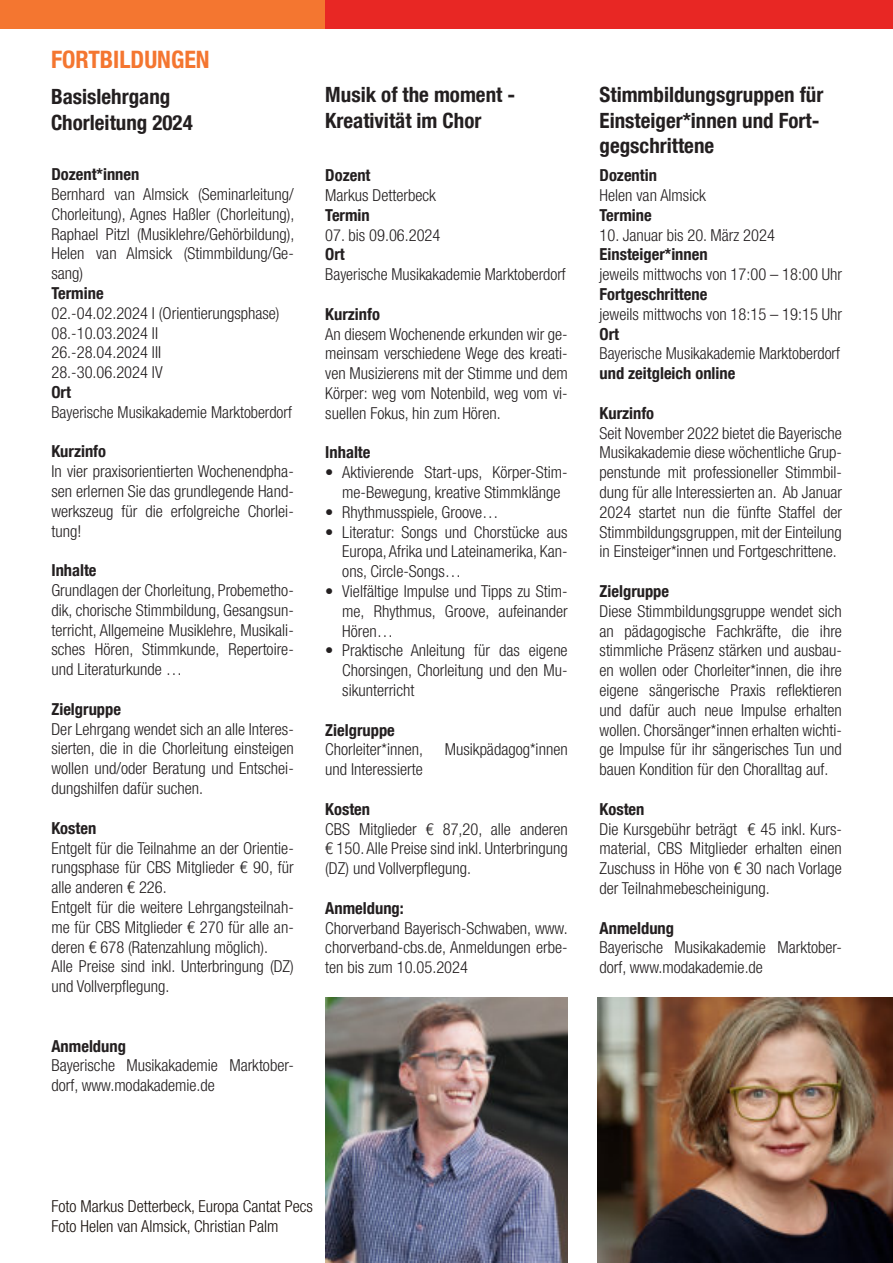
<style>
.page{position:relative;width:893px;height:1263px;background:#fff}
.page>*{position:absolute;margin:0;border:0;box-sizing:border-box;transform-origin:0 0}
.t1{font:700 condensed 24px "Helvetica Neue LT Com";color:#f47630}
.t2{font:700 condensed 21px/25.2px "Helvetica Neue LT Com";color:#231f20}
.t3{font:300 condensed 16.5px/19.8px "Helvetica Neue LT Com";color:#231f20;text-align:justify}
.t4{font:700 condensed 16.5px "Helvetica Neue LT Com";color:#231f20}
.t5{font:300 condensed 16.5px/20.7px "Helvetica Neue LT Com";color:#19110d}
</style>
<div class="page">
<div style="left:0;top:0;width:325px;height:29px;background:#f47630"></div>
<div style="left:325px;top:0;width:568px;height:29px;background:#e82724"></div>
<img style="left:325px;top:997px;width:243px;height:266px">
<img style="left:598px;top:997px;width:295px;height:266px">
<h1 class="t1" style="left:51px;top:51px;width:160px">FORTBILDUNGEN</h1>
<p class="t2" style="left:51px;top:87px;width:143px">Basislehrgang<br>Chorleitung 2024</p>
<p class="t2" style="left:325px;top:85px;width:191px">Musik of the moment -<br>Kreativität im Chor</p>
<p class="t2" style="left:600px;top:85px;width:225px">Stimmbildungsgruppen für<br>Einsteiger*innen und Fort&shy;gegschrittene</p>
<p class="t4" style="left:51px;top:168px;width:89px">Dozent*innen</p>
<p class="t3" style="left:51px;top:187px;width:244px">Bernhard van Almsick (Seminarleitung/ Chorleitung), Agnes Haßler (Chorleitung), Raphael Pitzl (Musiklehre/Gehörbildung), Helen van Almsick (Stimmbildung/Ge&shy;sang)</p>
<p class="t4" style="left:51px;top:287px;width:54px">Termine</p>
<p class="t3" style="left:51px;top:305px;width:230px;text-align:left">02.-04.02.2024 I (Orientierungsphase)<br>08.-10.03.2024 II<br>26.-28.04.2024 III<br>28.-30.06.2024 IV</p>
<p class="t4" style="left:51px;top:386px;width:21px">Ort</p>
<p class="t3" style="left:51px;top:404px;width:242px">Bayerische Musikakademie Marktoberdorf</p>
<p class="t4" style="left:51px;top:446px;width:56px">Kurzinfo</p>
<p class="t3" style="left:51px;top:464px;width:244px">In vier praxisorientierten Wochenendpha&shy;sen erlernen Sie das grundlegende Hand&shy;werkszeug für die erfolgreiche Chorlei&shy;tung!</p>
<p class="t4" style="left:51px;top:564px;width:47px">Inhalte</p>
<p class="t3" style="left:51px;top:583px;width:244px">Grundlagen der Chorleitung, Probemetho&shy;dik, chorische Stimmbildung, Gesangsun&shy;terricht, Allgemeine Musiklehre, Musikali&shy;sches Hören, Stimmkunde, Repertoire&shy;und Literaturkunde …</p>
<p class="t4" style="left:51px;top:703px;width:71px">Zielgruppe</p>
<p class="t3" style="left:51px;top:721px;width:244px">Der Lehrgang wendet sich an alle Interes&shy;sierten, die in die Chorleitung einsteigen wollen und/oder Beratung und Entschei&shy;dungshilfen dafür suchen.</p>
<p class="t4" style="left:51px;top:822px;width:46px">Kosten</p>
<p class="t3" style="left:51px;top:840px;width:244px;text-align:left">Entgelt für die Teilnahme an der Orientie&shy;rungsphase für CBS Mitglieder € 90, für alle anderen € 226.<br>Entgelt für die weitere Lehrgangsteilnah&shy;me für CBS Mitglieder € 270 für alle an&shy;deren € 678 (Ratenzahlung möglich).<br>Alle Preise sind inkl. Unterbringung (DZ) und Vollverpflegung.</p>
<p class="t4" style="left:51px;top:1040px;width:76px">Anmeldung</p>
<p class="t3" style="left:51px;top:1058px;width:244px">Bayerische Musikakademie Marktober&shy;dorf, www.modakademie.de</p>
<p class="t4" style="left:325px;top:169px;width:47px">Dozent</p>
<p class="t3" style="left:325px;top:187px;width:112px">Markus Detterbeck</p>
<p class="t4" style="left:325px;top:209px;width:46px">Termin</p>
<p class="t3" style="left:325px;top:227px;width:117px">07. bis 09.06.2024</p>
<p class="t4" style="left:325px;top:249px;width:21px">Ort</p>
<p class="t3" style="left:325px;top:267px;width:242px">Bayerische Musikakademie Marktoberdorf</p>
<p class="t4" style="left:325px;top:308px;width:56px">Kurzinfo</p>
<p class="t3" style="left:325px;top:326px;width:244px">An diesem Wochenende erkunden wir ge&shy;meinsam verschiedene Wege des kreati&shy;ven Musizierens mit der Stimme und dem Körper: weg vom Notenbild, weg vom vi&shy;suellen Fokus, hin zum Hören.</p>
<p class="t4" style="left:325px;top:447px;width:47px">Inhalte</p>
<p class="t3" style="left:325px;top:465px;width:244px;text-align:center">• Aktivierende Start-ups, Körper-Stim&shy;me-Bewegung, kreative Stimmklänge</p>
<p class="t3" style="left:325px;top:504px;width:175px">• Rhythmusspiele, Groove…</p>
<p class="t3" style="left:342px;top:524px;width:227px;text-indent:-17px">• Literatur: Songs und Chorstücke aus Europa, Afrika und Lateinamerika, Kan&shy;ons, Circle-Songs…</p>
<p class="t3" style="left:342px;top:583px;width:227px;text-indent:-17px">• Vielfältige Impulse und Tipps zu Stim&shy;me, Rhythmus, Groove, aufeinander Hören…</p>
<p class="t3" style="left:342px;top:643px;width:227px;text-indent:-17px">• Praktische Anleitung für das eigene Chorsingen, Chorleitung und den Mu&shy;sikunterricht</p>
<p class="t4" style="left:325px;top:724px;width:71px">Zielgruppe</p>
<p class="t3" style="left:325px;top:742px;width:99px">Chorleiter*innen,</p>
<p class="t3" style="left:445px;top:742px;width:124px">Musikpädagog*innen</p>
<p class="t3" style="left:325px;top:762px;width:99px">und Interessierte</p>
<p class="t4" style="left:325px;top:803px;width:46px">Kosten</p>
<p class="t3" style="left:325px;top:821px;width:244px">CBS Mitglieder € 87,20, alle anderen € 150. Alle Preise sind inkl. Unterbringung (DZ) und Vollverpflegung.</p>
<p class="t4" style="left:325px;top:902px;width:80px">Anmeldung:</p>
<p class="t3" style="left:325px;top:920px;width:244px">Chorverband Bayerisch-Schwaben, www. chorverband-cbs.de, Anmeldungen erbe&shy;ten bis zum 10.05.2024</p>
<p class="t4" style="left:600px;top:169px;width:59px">Dozentin</p>
<p class="t3" style="left:600px;top:187px;width:108px">Helen van Almsick</p>
<p class="t4" style="left:600px;top:209px;width:54px">Termine</p>
<p class="t3" style="left:600px;top:227px;width:177px">10. Januar bis 20. März 2024</p>
<p class="t4" style="left:600px;top:249px;width:110px">Einsteiger*innen</p>
<p class="t3" style="left:600px;top:267px;width:244px">jeweils mittwochs von 17:00 – 18:00 Uhr</p>
<p class="t4" style="left:600px;top:288px;width:109px">Fortgeschrittene</p>
<p class="t3" style="left:600px;top:306px;width:244px">jeweils mittwochs von 18:15 – 19:15 Uhr</p>
<p class="t4" style="left:600px;top:328px;width:21px">Ort</p>
<p class="t3" style="left:600px;top:346px;width:242px">Bayerische Musikakademie Marktoberdorf</p>
<p class="t4" style="left:600px;top:367px;width:137px">und zeitgleich online</p>
<p class="t4" style="left:600px;top:407px;width:56px">Kurzinfo</p>
<p class="t3" style="left:600px;top:425px;width:244px">Seit November 2022 bietet die Bayerische Musikakademie diese wöchentliche Grup&shy;penstunde mit professioneller Stimmbil&shy;dung für alle Interessierten an. Ab Januar 2024 startet nun die fünfte Staffel der Stimmbildungsgruppen, mit der Einteilung in Einsteiger*innen und Fortgeschrittene.</p>
<p class="t4" style="left:600px;top:585px;width:71px">Zielgruppe</p>
<p class="t3" style="left:600px;top:603px;width:244px">Diese Stimmbildungsgruppe wendet sich an pädagogische Fachkräfte, die ihre stimmliche Präsenz stärken und ausbau&shy;en wollen oder Chorleiter*innen, die ihre eigene sängerische Praxis reflektieren und dafür auch neue Impulse erhalten wollen. Chorsänger*innen erhalten wichti&shy;ge Impulse für ihr sängerisches Tun und bauen Kondition für den Choralltag auf.</p>
<p class="t4" style="left:600px;top:803px;width:46px">Kosten</p>
<p class="t3" style="left:600px;top:821px;width:244px">Die Kursgebühr beträgt € 45 inkl. Kurs&shy;material, CBS Mitglieder erhalten einen Zuschuss in Höhe von € 30 nach Vorlage der Teilnahmebescheinigung.</p>
<p class="t4" style="left:600px;top:922px;width:76px">Anmeldung</p>
<p class="t3" style="left:600px;top:940px;width:244px">Bayerische Musikakademie Marktober&shy;dorf, www.modakademie.de</p>
<p class="t5" style="left:51px;top:1197px;width:263px">Foto Markus Detterbeck, Europa Cantat Pecs<br>Foto Helen van Almsick, Christian Palm</p>
</div>
